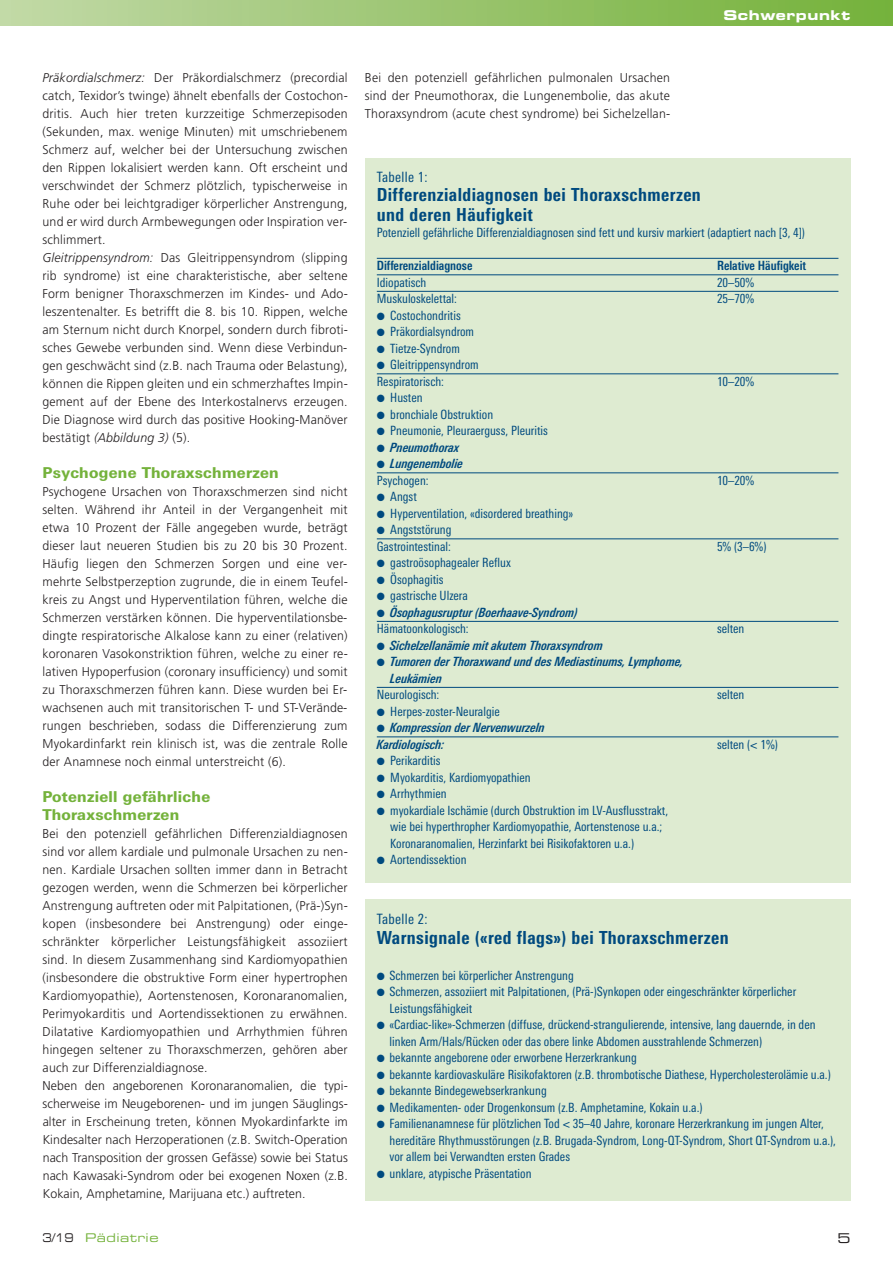
<style>
.page{position:relative;width:893px;height:1263px;background:#fff}
.page>*{position:absolute;margin:0;border:0;box-sizing:border-box;transform-origin:0 0}
.t1{font:800 condensed 18px/19.5px "Linotype Univers";letter-spacing:.025em;color:#004a7f}
.t2{font:800 15px/18px "Linotype Univers Basic";letter-spacing:.02em;color:#74b23b}
.t3{font:condensed 14.25px "Linotype Univers";letter-spacing:.025em;color:#004a7f}
.t4{font:13.5px "Eurostile Bold Extended Two";letter-spacing:.04em;color:#fff}
.t5{font:13.5px "Eurostile Extended Two";color:#231f20}
.t6{font:300 12.75px/18px "Frutiger";letter-spacing:.015em;color:#231f20}
.t7{font:condensed 12.75px/16.5px "Linotype Univers";color:#004a7f}
.t8{font:italic 700 condensed 12.75px/16.5px "Linotype Univers";color:#004a7f}
.t9{font:700 condensed 12.75px "Linotype Univers";color:#004a7f}
.t10{font:12px "Eurostile Extended Two";letter-spacing:.04em;color:#74b23b}
.s1{font-style:italic}
.s2{font-weight:400;font-style:normal}
.s3{color:#231f20}
</style>
<div class="page">
<div style="left:0;top:0;width:893px;height:26px;background:linear-gradient(to right,#c1d9a7,#74b139)"></div>
<div style="left:365px;top:899px;width:485px;height:302px;background:#deebd1"></div>
<div style="left:365px;top:158px;width:485px;height:725px;background:#deebd1"></div>
<hr style="left:377px;top:258px;width:461px;height:1px;background:#004a7f">
<hr style="left:377px;top:274px;width:461px;height:1px;background:#004a7f">
<hr style="left:377px;top:291px;width:461px;height:1px;background:#004a7f">
<hr style="left:377px;top:373px;width:461px;height:1px;background:#004a7f">
<hr style="left:377px;top:472px;width:461px;height:1px;background:#004a7f">
<hr style="left:377px;top:538px;width:461px;height:1px;background:#004a7f">
<hr style="left:377px;top:621px;width:461px;height:1px;background:#004a7f">
<hr style="left:377px;top:687px;width:461px;height:1px;background:#004a7f">
<hr style="left:377px;top:736px;width:461px;height:1px;background:#004a7f">
<p class="t4" style="left:723px;top:11px;width:129px">Schwerpunkt</p>
<p class="t6" style="left:42px;top:69px;width:307px"><span class="s1">Präkordialschmerz:</span> Der Präkordialschmerz (precordial catch, Texidor’s twinge) ähnelt ebenfalls der Costochon&shy;dritis. Auch hier treten kurzzeitige Schmerzepisoden (Sekunden, max. wenige Minuten) mit umschriebenem Schmerz auf, welcher bei der Untersuchung zwischen den Rippen lokalisiert werden kann. Oft erscheint und verschwindet der Schmerz plötzlich, typischerweise in Ruhe oder bei leichtgradiger körperlicher Anstrengung, und er wird durch Armbewegungen oder Inspiration ver&shy;schlimmert.<br><span class="s1">Gleitrippensyndrom:</span> Das Gleitrippensyndrom (slipping rib syndrome) ist eine charakteristische, aber seltene Form benigner Thoraxschmerzen im Kindes- und Ado&shy;leszentenalter. Es betrifft die 8. bis 10. Rippen, welche am Sternum nicht durch Knorpel, sondern durch fibroti&shy;sches Gewebe verbunden sind. Wenn diese Verbindun&shy;gen geschwächt sind (z.B. nach Trauma oder Belastung), können die Rippen gleiten und ein schmerzhaftes Impin&shy;gement auf der Ebene des Interkostalnervs erzeugen.<br>Die Diagnose wird durch das positive Hooking-Manöver bestätigt <span class="s1">(Abbildung 3)</span> (5).</p>
<p class="t2" style="left:43px;top:465px;width:238px">Psychogene Thoraxschmerzen</p>
<p class="t6" style="left:42px;top:483px;width:307px;text-align:justify">Psychogene Ursachen von Thoraxschmerzen sind nicht selten. Während ihr Anteil in der Vergangenheit mit etwa 10 Prozent der Fälle angegeben wurde, beträgt dieser laut neueren Studien bis zu 20 bis 30 Prozent.<br>Häufig liegen den Schmerzen Sorgen und eine ver&shy;mehrte Selbstperzeption zugrunde, die in einem Teufel&shy;kreis zu Angst und Hyperventilation führen, welche die Schmerzen verstärken können. Die hyperventilationsbe&shy;dingte respiratorische Alkalose kann zu einer (relativen) koronaren Vasokonstriktion führen, welche zu einer re&shy;lativen Hypoperfusion (coronary insufficiency) und somit zu Thoraxschmerzen führen kann. Diese wurden bei Er&shy;wachsenen auch mit transitorischen T- und ST-Verände&shy;rungen beschrieben, sodass die Differenzierung zum Myokardinfarkt rein klinisch ist, was die zentrale Rolle der Anamnese noch einmal unterstreicht (6).</p>
<p class="t2" style="left:43px;top:789px;width:169px">Potenziell gefährliche<br>Thoraxschmerzen</p>
<p class="t6" style="left:43px;top:825px;width:307px">Bei den potenziell gefährlichen Differenzialdiagnosen sind vor allem kardiale und pulmonale Ursachen zu nen&shy;nen. Kardiale Ursachen sollten immer dann in Betracht gezogen werden, wenn die Schmerzen bei körperlicher Anstrengung auftreten oder mit Palpitationen, (Prä-)Syn&shy;kopen (insbesondere bei Anstrengung) oder einge&shy;schränkter körperlicher Leistungsfähigkeit assoziiert sind. In diesem Zusammenhang sind Kardiomyopathien (insbesondere die obstruktive Form einer hypertrophen Kardiomyopathie), Aortenstenosen, Koronaranomalien, Perimyokarditis und Aortendissektionen zu erwähnen.<br>Dilatative Kardiomyopathien und Arrhythmien führen hingegen seltener zu Thoraxschmerzen, gehören aber auch zur Differenzialdiagnose.<br>Neben den angeborenen Koronaranomalien, die typi&shy;scherweise im Neugeborenen- und im jungen Säuglings&shy;alter in Erscheinung treten, können Myokardinfarkte im Kindesalter nach Herzoperationen (z.B. Switch-Operation nach Transposition der grossen Gefässe) sowie bei Status nach Kawasaki-Syndrom oder bei exogenen Noxen (z.B.<br>Kokain, Amphetamine, Marijuana etc.) auftreten.</p>
<p class="t6" style="left:365px;top:69px;width:307px;text-align:justify">Bei den potenziell gefährlichen pulmonalen Ursachen sind der Pneumothorax, die Lungenembolie, das akute Thoraxsyndrom (acute chest syndrome) bei Sichelzellan-</p>
<p class="t3" style="left:377px;top:172px;width:52px">Tabelle 1:</p>
<h1 class="t1" style="left:377px;top:187px;width:326px">Differenzialdiagnosen bei Thoraxschmerzen und deren Häufigkeit</h1>
<p class="t7" style="left:377px;top:226px;width:430px">Potenziell gefährliche Differenzialdiagnosen sind fett und kursiv markiert (adaptiert nach [3, 4])</p>
<p class="t9" style="left:377px;top:261px;width:97px">Differenzialdiagnose</p>
<p class="t9" style="left:717px;top:261px;width:91px">Relative Häufigkeit</p>
<p class="t7" style="left:377px;top:275px;width:51px">Idiopatisch</p>
<p class="t7" style="left:717px;top:275px;width:39px">20–50%</p>
<p class="t7" style="left:377px;top:292px;width:82px">Muskuloskelettal:</p>
<p class="t7" style="left:717px;top:292px;width:39px">25–70%</p>
<p class="t7" style="left:377px;top:308px;width:85px">● Costochondritis</p>
<p class="t7" style="left:377px;top:325px;width:99px">● Präkordialsyndrom</p>
<p class="t7" style="left:377px;top:341px;width:85px">● Tietze-Syndrom</p>
<p class="t7" style="left:377px;top:358px;width:103px">● Gleitrippensyndrom<br>Respiratorisch:</p>
<p class="t7" style="left:717px;top:374px;width:39px">10–20%</p>
<p class="t7" style="left:377px;top:391px;width:47px">● Husten</p>
<p class="t7" style="left:377px;top:407px;width:118px">● bronchiale Obstruktion</p>
<p class="t7" style="left:377px;top:424px;width:173px">● Pneumonie, Pleuraerguss, Pleuritis</p>
<p class="t8" style="left:377px;top:440px;width:84px">● Pneumothorax</p>
<p class="t8" style="left:377px;top:457px;width:88px">● Lungenembolie<br><span class="s2">Psychogen:</span></p>
<p class="t7" style="left:377px;top:490px;width:42px">● Angst</p>
<p class="t7" style="left:377px;top:506px;width:198px">● Hyperventilation, «disordered breathing»</p>
<p class="t7" style="left:377px;top:523px;width:76px">● Angststörung<br>Gastrointestinal:</p>
<p class="t7" style="left:377px;top:556px;width:136px">● gastroösophagealer Reflux</p>
<p class="t7" style="left:377px;top:572px;width:68px">● Ösophagitis</p>
<p class="t7" style="left:377px;top:589px;width:93px">● gastrische Ulzera</p>
<p class="t8" style="left:377px;top:605px;width:202px">● Ösophagusruptur (Boerhaave-Syndrom)<br><span class="s2">Hämatoonkologisch:</span></p>
<p class="t7" style="left:717px;top:473px;width:39px">10–20%</p>
<p class="t7" style="left:717px;top:539px;width:51px">5% (3–6%)</p>
<p class="t7" style="left:717px;top:622px;width:29px">selten</p>
<p class="t8" style="left:377px;top:638px;width:228px">● Sichelzellanämie mit akutem Thoraxsyndrom</p>
<p class="t8" style="left:390px;top:655px;width:295px;text-indent:-14px">● Tumoren der Thoraxwand und des Mediastinums, Lymphome,<br>Leukämien</p>
<p class="t7" style="left:377px;top:688px;width:64px">Neurologisch:</p>
<p class="t7" style="left:717px;top:688px;width:29px">selten</p>
<p class="t7" style="left:377px;top:704px;width:124px">● Herpes-zoster-Neuralgie</p>
<p class="t8" style="left:377px;top:721px;width:170px">● Kompression der Nervenwurzeln<br>Kardiologisch:</p>
<p class="t7" style="left:717px;top:737px;width:62px">selten (&lt; 1%)</p>
<p class="t7" style="left:377px;top:754px;width:65px">● Perikarditis</p>
<p class="t7" style="left:377px;top:770px;width:155px">● Myokarditis, Kardiomyopathien</p>
<p class="t7" style="left:377px;top:787px;width:71px">● Arrhythmien</p>
<p class="t7" style="left:390px;top:803px;width:279px;text-indent:-13px">● myokardiale Ischämie (durch Obstruktion im LV-Ausflusstrakt, wie bei hyperthropher Kardiomyopathie, Aortenstenose u.a.;<br>Koronaranomalien, Herzinfarkt bei Risikofaktoren u.a.)</p>
<p class="t7" style="left:377px;top:853px;width:91px">● Aortendissektion</p>
<p class="t3" style="left:377px;top:914px;width:52px">Tabelle 2:</p>
<h1 class="t1" style="left:377px;top:929px;width:353px">Warnsignale («red flags») bei Thoraxschmerzen</h1>
<p class="t7" style="left:377px;top:968px;width:199px">● Schmerzen bei körperlicher Anstrengung</p>
<p class="t7" style="left:390px;top:984px;width:408px;text-indent:-13px">● Schmerzen, assoziiert mit Palpitationen, (Prä-)Synkopen oder eingeschränkter körperlicher<br>Leistungsfähigkeit</p>
<p class="t7" style="left:390px;top:1017px;width:427px;text-indent:-13px">● «Cardiac-like»-Schmerzen (diffuse, drückend-strangulierende, intensive, lang dauernde, in den linken Arm/Hals/Rücken oder das obere linke Abdomen ausstrahlende Schmerzen)</p>
<p class="t7" style="left:377px;top:1050px;width:261px">● bekannte angeborene oder erworbene Herzerkrankung</p>
<p class="t7" style="left:377px;top:1067px;width:456px">● bekannte kardiovaskuläre Risikofaktoren (z.B. thrombotische Diathese, Hypercholesterolämie u.a.)</p>
<p class="t7" style="left:377px;top:1083px;width:171px">● bekannte Bindegewebserkrankung</p>
<p class="t7" style="left:377px;top:1100px;width:327px">● Medikamenten- oder Drogenkonsum (z.B. Amphetamine, Kokain u.a.)</p>
<p class="t7" style="left:390px;top:1116px;width:448px;text-indent:-13px">● Familienanamnese für plötzlichen Tod &lt; 35–40 Jahre, koronare Herzerkrankung im jungen Alter, hereditäre Rhythmusstörungen (z.B. Brugada-Syndrom, Long-QT-Syndrom, Short QT-Syndrom u.a.), vor allem bei Verwandten ersten Grades</p>
<p class="t7" style="left:377px;top:1166px;width:156px">● unklare, atypische Präsentation</p>
<p class="t10" style="left:43px;top:1233px;width:118px"><span class="s3">3/19</span> Pädiatrie</p>
<p class="t5" style="left:837px;top:1233px;width:15px">5</p>
</div>
